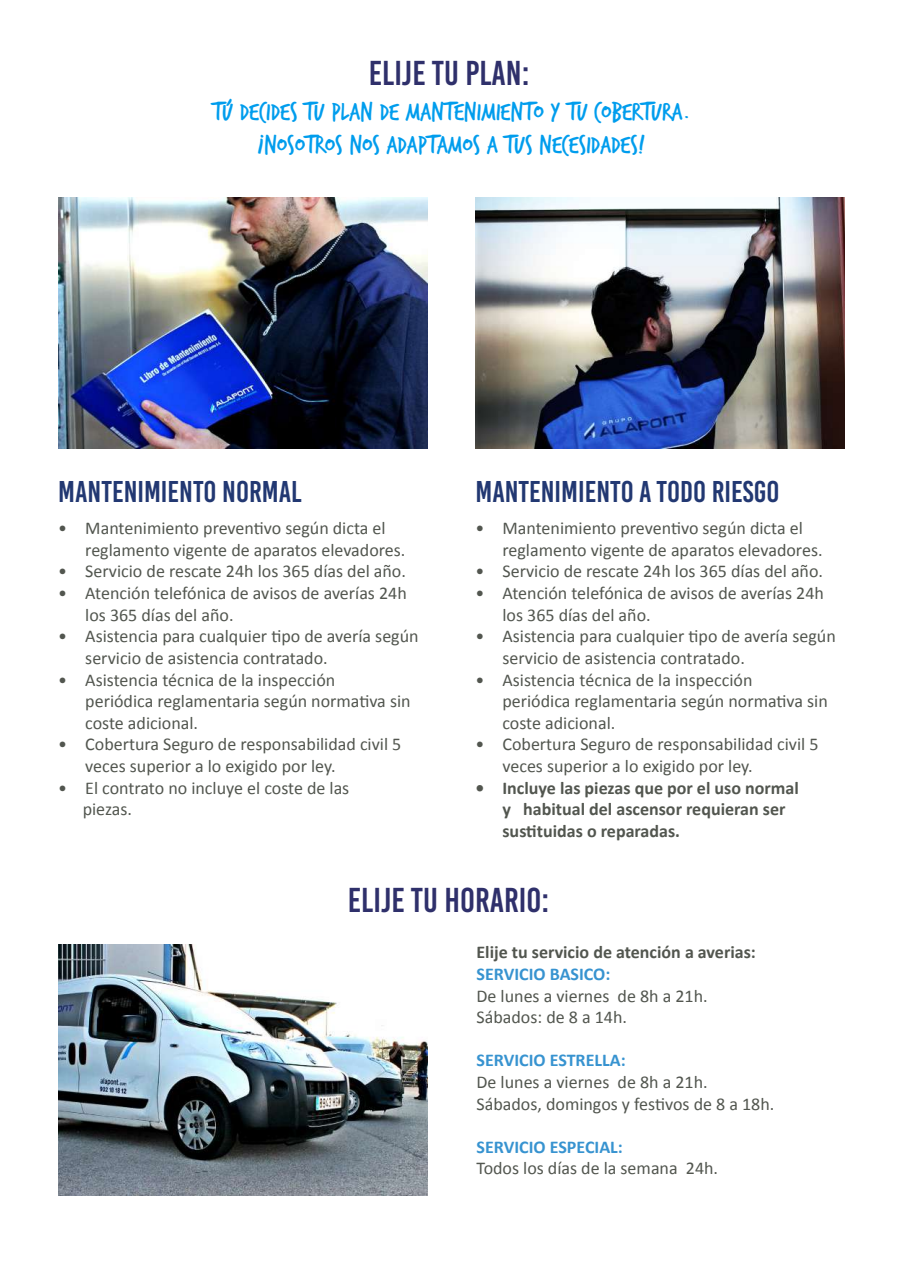
<style>
.page{position:relative;width:902px;height:1272px;background:#fff}
.page>*{position:absolute;margin:0;border:0;box-sizing:border-box;transform-origin:0 0}
.t1{font:34.5px "Bebas Kai";color:#2f306b}
.t2{font:30px "Bebas Kai";color:#223872}
.t3{font:27px/32.4px "Trash Hand";color:#009ded;text-align:center}
.t4{font:18px/21.6px "Calibri";color:#52564f}
.t5{font:700 18px/21.6px "Calibri";color:#52564f}
.t6{font:700 18px "Calibri";color:#3793d0}
</style>
<div class="page">
<img style="left:58px;top:198px;width:369px;height:251px">
<img style="left:475px;top:198px;width:369px;height:251px">
<img style="left:58px;top:944px;width:369px;height:251px">
<h1 class="t1" style="left:369px;top:55px;width:162px">ELIJE TU PLAN:</h1>
<h3 class="t3" style="left:212px;top:97px;width:478px">TÚ DECIDES TU PLAN DE MANTENIMIENTO Y TU COBERTURA. ¡NOSOTROS NOS ADAPTAMOS A TUS NECESIDADES!</h3>
<h2 class="t2" style="left:58px;top:476px;width:245px">MANTENIMIENTO NORMAL</h2>
<h2 class="t2" style="left:475px;top:476px;width:305px">MANTENIMIENTO A TODO RIESGO</h2>
<p class="t4" style="left:85px;top:517px;width:321px;text-indent:-27px">• Mantenimiento preventivo según dicta el reglamento vigente de aparatos elevadores.</p>
<p class="t4" style="left:58px;top:560px;width:349px">• Servicio de rescate 24h los 365 días del año.</p>
<p class="t4" style="left:85px;top:582px;width:323px;text-indent:-27px">• Atención telefónica de avisos de averías 24h los 365 días del año.</p>
<p class="t4" style="left:85px;top:625px;width:335px;text-indent:-27px">• Asistencia para cualquier tipo de avería según servicio de asistencia contratado.</p>
<p class="t4" style="left:85px;top:668px;width:327px;text-indent:-27px">• Asistencia técnica de la inspección<br>periódica reglamentaria según normativa sin coste adicional.</p>
<p class="t4" style="left:85px;top:733px;width:317px;text-indent:-27px">• Cobertura Seguro de responsabilidad civil 5 veces superior a lo exigido por ley.</p>
<p class="t4" style="left:83px;top:776px;width:268px;text-indent:-24px">• El contrato no incluye el coste de las piezas.</p>
<p class="t4" style="left:502px;top:517px;width:321px;text-indent:-27px">• Mantenimiento preventivo según dicta el reglamento vigente de aparatos elevadores.</p>
<p class="t4" style="left:475px;top:560px;width:349px">• Servicio de rescate 24h los 365 días del año.</p>
<p class="t4" style="left:502px;top:582px;width:323px;text-indent:-27px">• Atención telefónica de avisos de averías 24h los 365 días del año.</p>
<p class="t4" style="left:502px;top:625px;width:335px;text-indent:-27px">• Asistencia para cualquier tipo de avería según servicio de asistencia contratado.</p>
<p class="t4" style="left:502px;top:668px;width:327px;text-indent:-27px">• Asistencia técnica de la inspección<br>periódica reglamentaria según normativa sin coste adicional.</p>
<p class="t4" style="left:502px;top:733px;width:317px;text-indent:-27px">• Cobertura Seguro de responsabilidad civil 5 veces superior a lo exigido por ley.</p>
<p class="t5" style="left:502px;top:776px;width:298px;text-indent:-27px">• Incluye las piezas que por el uso normal y habitual del ascensor requieran ser sustituidas o reparadas.</p>
<h1 class="t1" style="left:348px;top:881px;width:203px">ELIJE TU HORARIO:</h1>
<p class="t5" style="left:476px;top:941px;width:281px">Elije tu servicio de atención a averias:</p>
<p class="t6" style="left:476px;top:962px;width:135px">SERVICIO BASICO:</p>
<p class="t4" style="left:476px;top:984px;width:233px">De lunes a viernes de 8h a 21h.<br>Sábados: de 8 a 14h.</p>
<p class="t6" style="left:476px;top:1048px;width:151px">SERVICIO ESTRELLA:</p>
<p class="t4" style="left:476px;top:1071px;width:299px">De lunes a viernes de 8h a 21h.<br>Sábados, domingos y festivos de 8 a 18h.</p>
<p class="t6" style="left:476px;top:1135px;width:148px">SERVICIO ESPECIAL:</p>
<p class="t4" style="left:476px;top:1157px;width:243px">Todos los días de la semana 24h.</p>
</div>
